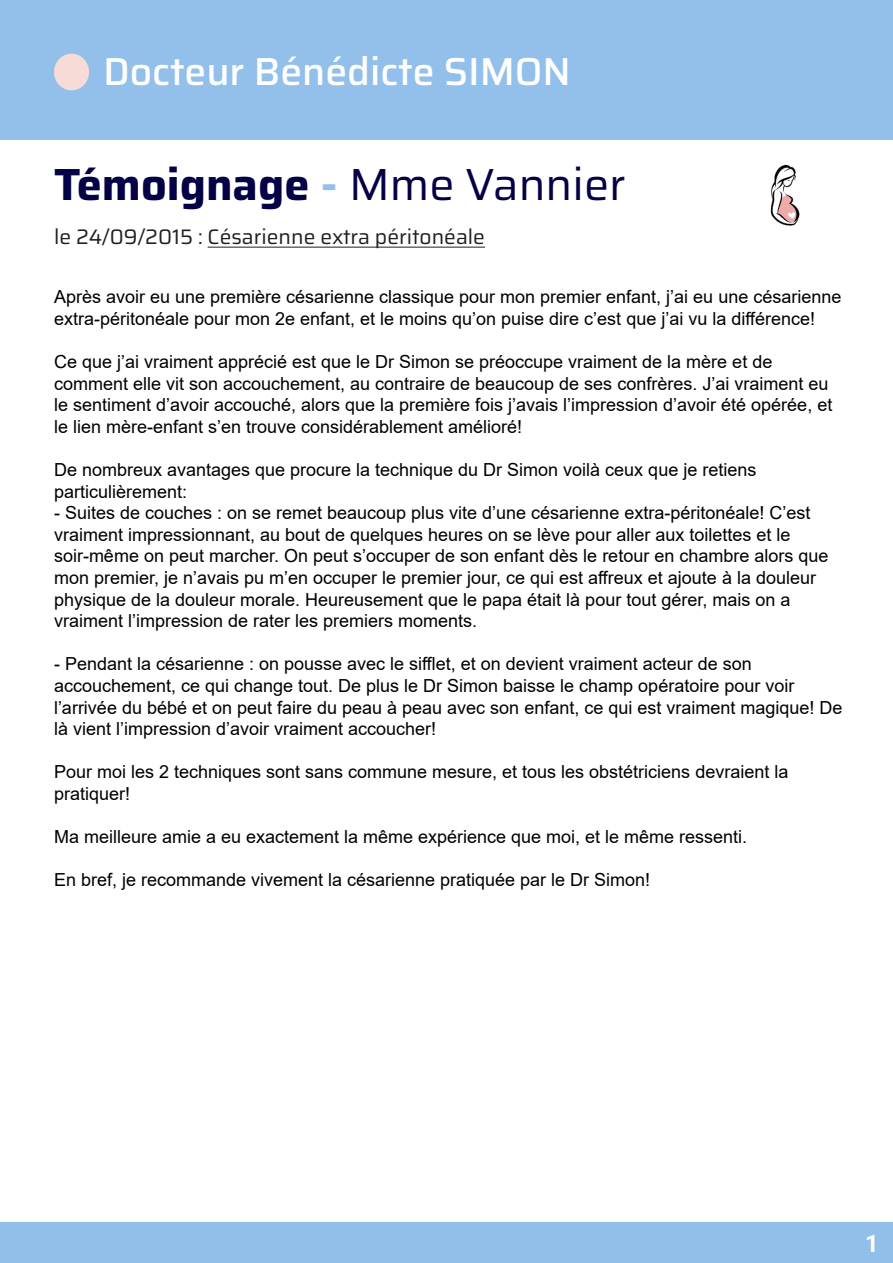
<style>
.page{position:relative;width:893px;height:1263px;background:#fff}
.page>*{position:absolute;margin:0;border:0;box-sizing:border-box;transform-origin:0 0}
.t1{font:700 45px "Saira";color:#040146}
.t2{font:500 39px "Saira";color:#fff}
.t3{font:700 24px "Roboto";color:#fff}
.t4{font:21px "Saira";color:#1f2022}
.t5{font:18px/21.6px "Arial";color:#000}
.s1{color:#93c0ea}
.s2{font-weight:400}
</style>
<div class="page">
<div style="left:0;top:1223px;width:893px;height:40px;background:#92bfe9"></div>
<hr style="left:208px;top:247px;width:277px;height:1px;background:#1f2022">
<img style="left:770px;top:164px;width:30px;height:62px">
<div style="left:0;top:0;width:893px;height:139px;background:#93c0ea"></div>
<div style="left:54px;top:54px;width:35px;height:36px;background:#f7dbd7;border-radius:50%"></div>
<h2 class="t2" style="left:103px;top:40px;width:469px">Docteur Bénédicte SIMON</h2>
<h1 class="t1" style="left:54px;top:147px;width:573px">Témoignage <span class="s1">-</span> <span class="s2">Mme Vannier</span></h1>
<p class="t4" style="left:54px;top:219px;width:432px">le 24/09/2015 : Césarienne extra péritonéale</p>
<p class="t5" style="left:54px;top:286px;width:789px">Après avoir eu une première césarienne classique pour mon premier enfant, j’ai eu une césarienne extra-péritonéale pour mon 2e enfant, et le moins qu’on puise dire c’est que j’ai vu la différence!</p>
<p class="t5" style="left:54px;top:351px;width:780px">Ce que j’ai vraiment apprécié est que le Dr Simon se préoccupe vraiment de la mère et de comment elle vit son accouchement, au contraire de beaucoup de ses confrères. J’ai vraiment eu le sentiment d’avoir accouché, alors que la première fois j’avais l’impression d’avoir été opérée, et le lien mère-enfant s’en trouve considérablement amélioré!</p>
<p class="t5" style="left:54px;top:459px;width:704px">De nombreux avantages que procure la technique du Dr Simon voilà ceux que je retiens particulièrement:</p>
<p class="t5" style="left:54px;top:502px;width:776px">- Suites de couches : on se remet beaucoup plus vite d’une césarienne extra-péritonéale! C’est vraiment impressionnant, au bout de quelques heures on se lève pour aller aux toilettes et le soir-même on peut marcher. On peut s’occuper de son enfant dès le retour en chambre alors que mon premier, je n’avais pu m’en occuper le premier jour, ce qui est affreux et ajoute à la douleur physique de la douleur morale. Heureusement que le papa était là pour tout gérer, mais on a vraiment l’impression de rater les premiers moments.</p>
<p class="t5" style="left:54px;top:653px;width:790px">- Pendant la césarienne : on pousse avec le sifflet, et on devient vraiment acteur de son accouchement, ce qui change tout. De plus le Dr Simon baisse le champ opératoire pour voir l’arrivée du bébé et on peut faire du peau à peau avec son enfant, ce qui est vraiment magique! De là vient l’impression d’avoir vraiment accoucher!</p>
<p class="t5" style="left:54px;top:761px;width:736px">Pour moi les 2 techniques sont sans commune mesure, et tous les obstétriciens devraient la pratiquer!</p>
<p class="t5" style="left:54px;top:826px;width:695px">Ma meilleure amie a eu exactement la même expérience que moi, et le même ressenti.</p>
<p class="t5" style="left:54px;top:869px;width:598px">En bref, je recommande vivement la césarienne pratiquée par le Dr Simon!</p>
<h3 class="t3" style="left:865px;top:1227px;width:15px">1</h3>
</div>
